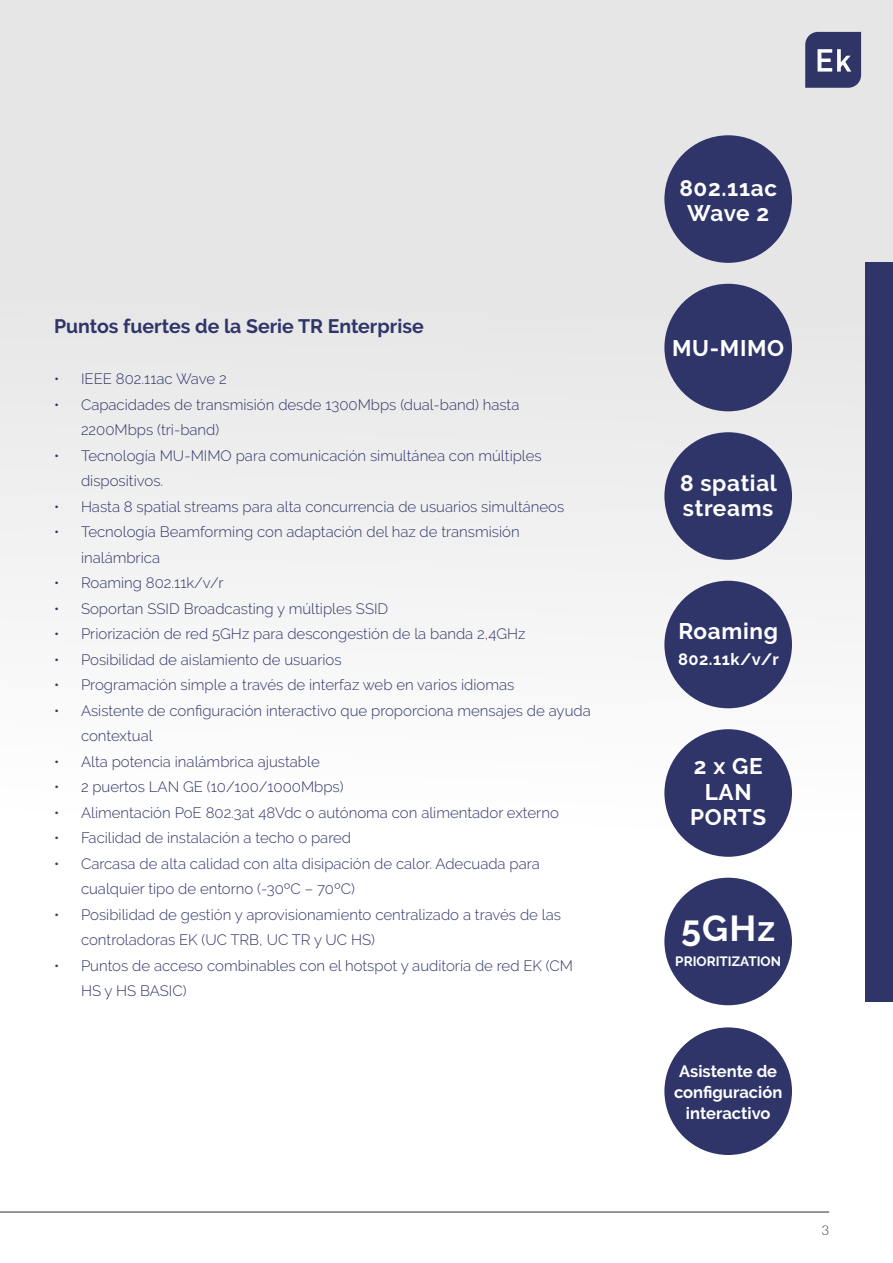
<style>
.page{position:relative;width:893px;height:1263px;background:#fff}
.page>*{position:absolute;margin:0;border:0;box-sizing:border-box;transform-origin:0 0}
.t1{font:700 36px "Raleway";color:#fff}
.t2{font:700 22.5px/25.5px "Raleway";letter-spacing:.03em;color:#fff;text-align:center}
.t3{font:700 19.5px "Raleway";color:#2f3569}
.t4{font:700 16.5px/21px "Raleway";color:#fff;text-align:center}
.t5{font:300 15px/25.5px "Raleway";color:#2f3569}
.t6{font:700 13.5px "Raleway";color:#fff}
.t7{font:300 13.5px "Lato";color:#312e29}
</style>
<div class="page">
<div style="left:0;top:0;width:893px;height:880px;background:linear-gradient(to bottom,#e0e0e0,#fefefe)"></div>
<hr style="left:0;top:1212px;width:829px;height:1px;background:#312e29">
<div style="left:865px;top:262px;width:28px;height:739px;background:#2f3569"></div>
<svg style="left:805px;top:32px;width:56px;height:56px;background:#4c507c"></svg>
<div style="left:664px;top:135px;width:128px;height:128px;background:#2f3569;border-radius:50%"></div>
<div style="left:664px;top:581px;width:128px;height:127px;background:#2f3569;border-radius:50%"></div>
<div style="left:664px;top:284px;width:128px;height:127px;background:#2f3569;border-radius:50%"></div>
<div style="left:664px;top:729px;width:128px;height:128px;background:#2f3569;border-radius:50%"></div>
<div style="left:664px;top:432px;width:128px;height:128px;background:#2f3569;border-radius:50%"></div>
<div style="left:664px;top:878px;width:128px;height:127px;background:#2f3569;border-radius:50%"></div>
<div style="left:664px;top:1027px;width:128px;height:128px;background:#2f3569;border-radius:50%"></div>
<h3 class="t3" style="left:54px;top:315px;width:371px">Puntos fuertes de la Serie TR Enterprise</h3>
<p class="t5" style="left:54px;top:366px;width:174px">• IEEE 802.11ac Wave 2</p>
<p class="t5" style="left:81px;top:392px;width:440px;text-indent:-27px">• Capacidades de transmisión desde 1300Mbps (dual-band) hasta<br>2200Mbps (tri-band)</p>
<p class="t5" style="left:81px;top:443px;width:462px;text-indent:-27px">• Tecnología MU-MIMO para comunicación simultánea con múltiples dispositivos.</p>
<p class="t5" style="left:54px;top:494px;width:512px">• Hasta 8 spatial streams para alta concurrencia de usuarios simultáneos</p>
<p class="t5" style="left:81px;top:519px;width:440px;text-indent:-27px">• Tecnología Beamforming con adaptación del haz de transmisión inalámbrica</p>
<p class="t5" style="left:54px;top:570px;width:171px">• Roaming 802.11k/v/r</p>
<p class="t5" style="left:54px;top:596px;width:336px">• Soportan SSID Broadcasting y múltiples SSID</p>
<p class="t5" style="left:54px;top:621px;width:473px">• Priorización de red 5GHz para descongestión de la banda 2,4GHz</p>
<p class="t5" style="left:54px;top:647px;width:289px">• Posibilidad de aislamiento de usuarios</p>
<p class="t5" style="left:54px;top:672px;width:462px">• Programación simple a través de interfaz web en varios idiomas</p>
<p class="t5" style="left:81px;top:698px;width:511px;text-indent:-27px">• Asistente de configuración interactivo que proporciona mensajes de ayuda contextual</p>
<p class="t5" style="left:54px;top:749px;width:267px">• Alta potencia inalámbrica ajustable</p>
<p class="t5" style="left:54px;top:774px;width:291px">• 2 puertos LAN GE (10/100/1000Mbps)</p>
<p class="t5" style="left:54px;top:800px;width:506px">• Alimentación PoE 802.3at 48Vdc o autónoma con alimentador externo</p>
<p class="t5" style="left:54px;top:825px;width:299px">• Facilidad de instalación a techo o pared</p>
<p class="t5" style="left:81px;top:851px;width:460px;text-indent:-27px">• Carcasa de alta calidad con alta disipación de calor. Adecuada para cualquier tipo de entorno (-30ºC – 70ºC)</p>
<p class="t5" style="left:81px;top:902px;width:481px;text-indent:-27px">• Posibilidad de gestión y aprovisionamiento centralizado a través de las controladoras EK (UC TRB, UC TR y UC HS)</p>
<p class="t5" style="left:81px;top:953px;width:493px;text-indent:-27px">• Puntos de acceso combinables con el hotspot y auditoría de red EK (CM<br>HS y HS BASIC)</p>
<h2 class="t2" style="left:679px;top:175px;width:99px">802.11ac<br>Wave 2</h2>
<h2 class="t2" style="left:672px;top:335px;width:114px">MU-MIMO</h2>
<h2 class="t2" style="left:680px;top:470px;width:99px;text-align:left">8 spatial streams</h2>
<h2 class="t2" style="left:678px;top:619px;width:101px">Roaming</h2>
<p class="t4" style="left:678px;top:649px;width:102px">802.11k/v/r</p>
<h2 class="t2" style="left:690px;top:754px;width:78px">2 x GE<br>LAN<br>PORTS</h2>
<h1 class="t1" style="left:681px;top:907px;width:95px">5GHz</h1>
<p class="t6" style="left:675px;top:953px;width:107px">PRIORITIZATION</p>
<p class="t4" style="left:674px;top:1061px;width:110px">Asistente de configuración interactivo</p>
<p class="t7" style="left:821px;top:1220px;width:9px">3</p>
</div>
